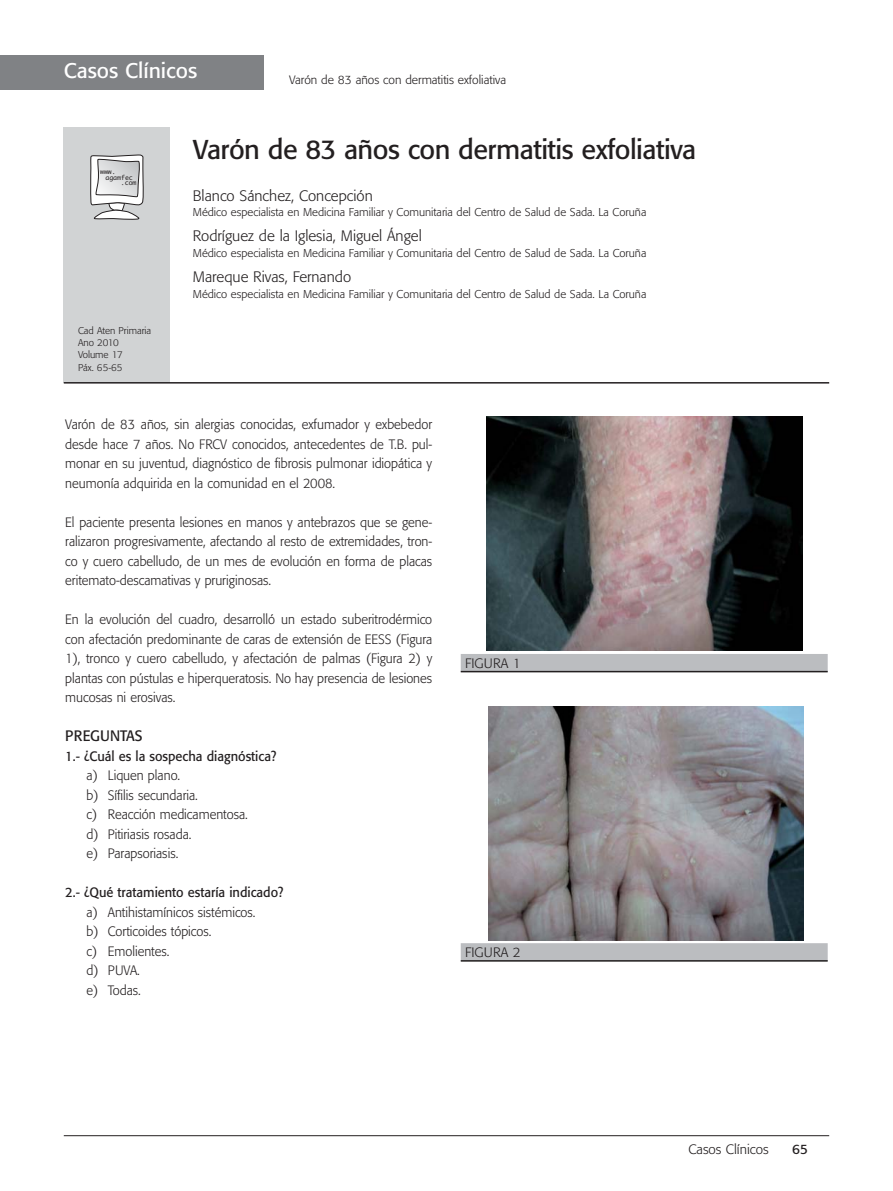
<style>
.page{position:relative;width:893px;height:1191px;background:#fff}
.page>*{position:absolute;margin:0;border:0;box-sizing:border-box;transform-origin:0 0}
.t1{font:27px "Formata";letter-spacing:-.02em;color:#231f20}
.t2{font:21px "Formata";color:#fff}
.t3{font:300 15px "Formata";color:#231f20}
.t4{font:15px "Formata";color:#231f20;scale:.95 1}
.t5{font:300 13.5px/19.5px "Formata";color:#231f20;text-align:justify;scale:.95 1}
.t6{font:13.5px "Formata";color:#231f20;scale:.95 1}
.t7{font:300 13.5px "Formata";color:#231f20}
.t8{font:13.5px "Formata";color:#231f20}
.t9{font:300 12px "Formata";color:#231f20}
.t10{font:300 11.25px "Formata";color:#231f20}
.t11{font:300 9.75px/12px "Formata";color:#231f20}
.t12{font:6.45px "Monaco";color:#231f20}
</style>
<div class="page">
<div style="left:0;top:55px;width:264px;height:34px;background:#808285"></div>
<div style="left:64px;top:128px;width:106px;height:255px;background:#d1d3d4"></div>
<hr style="left:64px;top:382px;width:765px;height:1px;background:#231f20">
<hr style="left:64px;top:1135px;width:765px;height:1px;background:#231f20">
<div style="left:461px;top:654px;width:367px;height:18px;background:#bbbdc0"></div>
<hr style="left:461px;top:671px;width:367px;height:1px;background:#231f20">
<img style="left:487px;top:417px;width:315px;height:234px">
<div style="left:461px;top:943px;width:367px;height:18px;background:#bbbdc0"></div>
<hr style="left:461px;top:960px;width:367px;height:1px;background:#231f20">
<img style="left:488px;top:706px;width:316px;height:234px">
<svg style="left:90px;top:154px;width:54px;height:66px"></svg>
<h2 class="t2" style="left:64px;top:62px;width:135px">Casos Clínicos</h2>
<p class="t9" style="left:289px;top:75px;width:219px">Varón de 83 años con dermatitis exfoliativa</p>
<p class="t12" style="left:100px;top:168px;width:17px">www.</p>
<p class="t12" style="left:106px;top:173px;width:29px">agamfec</p>
<p class="t12" style="left:121px;top:179px;width:17px">.com</p>
<p class="t11" style="left:78px;top:325px;width:75px">Cad Aten Primaria<br>Ano 2010<br>Volume 17<br>Páx. 65-65</p>
<h1 class="t1" style="left:193px;top:138px;width:505px">Varón de 83 años con dermatitis exfoliativa</h1>
<p class="t3" style="left:193px;top:189px;width:181px">Blanco Sánchez, Concepción</p>
<p class="t10" style="left:193px;top:207px;width:455px">Médico especialista en Medicina Familiar y Comunitaria del Centro de Salud de Sada. La Coruña</p>
<p class="t3" style="left:193px;top:229px;width:230px">Rodríguez de la Iglesia, Miguel Ángel</p>
<p class="t10" style="left:193px;top:248px;width:455px">Médico especialista en Medicina Familiar y Comunitaria del Centro de Salud de Sada. La Coruña</p>
<p class="t3" style="left:193px;top:270px;width:160px">Mareque Rivas, Fernando</p>
<p class="t10" style="left:193px;top:289px;width:455px">Médico especialista en Medicina Familiar y Comunitaria del Centro de Salud de Sada. La Coruña</p>
<p class="t5" style="left:65px;top:415px;width:388px">Varón de 83 años, sin alergias conocidas, exfumador y exbebedor desde hace 7 años. No FRCV conocidos, antecedentes de T.B. pul&shy;monar en su juventud, diagnóstico de fibrosis pulmonar idiopática y neumonía adquirida en la comunidad en el 2008.</p>
<p class="t5" style="left:65px;top:513px;width:388px">El paciente presenta lesiones en manos y antebrazos que se gene&shy;ralizaron progresivamente, afectando al resto de extremidades, tron&shy;co y cuero cabelludo, de un mes de evolución en forma de placas eritemato-descamativas y pruriginosas.</p>
<p class="t5" style="left:65px;top:610px;width:388px">En la evolución del cuadro, desarrolló un estado suberitrodérmico con afectación predominante de caras de extensión de EESS (Figura 1), tronco y cuero cabelludo, y afectación de palmas (Figura 2) y plantas con pústulas e hiperqueratosis. No hay presencia de lesiones mucosas ni erosivas.</p>
<p class="t4" style="left:65px;top:729px;width:83px">PREGUNTAS</p>
<p class="t6" style="left:65px;top:750px;width:224px">1.- ¿Cuál es la sospecha diagnóstica?</p>
<p class="t5" style="left:87px;top:766px;width:171px;text-align:left">a) Liquen plano.<br>b) Sífilis secundaria.<br>c) Reacción medicamentosa. d) Pitiriasis rosada.<br>e) Parapsoriasis.</p>
<p class="t6" style="left:65px;top:886px;width:231px">2.- ¿Qué tratamiento estaría indicado?</p>
<p class="t5" style="left:87px;top:903px;width:179px;text-align:left">a) Antihistamínicos sistémicos. b) Corticoides tópicos.<br>c) Emolientes.<br>d) PUVA.<br>e) Todas.</p>
<p class="t7" style="left:465px;top:657px;width:57px">FIGURA 1</p>
<p class="t7" style="left:465px;top:946px;width:57px">FIGURA 2</p>
<p class="t7" style="left:688px;top:1142px;width:82px">Casos Clínicos</p>
<p class="t8" style="left:792px;top:1142px;width:17px">65</p>
</div>
